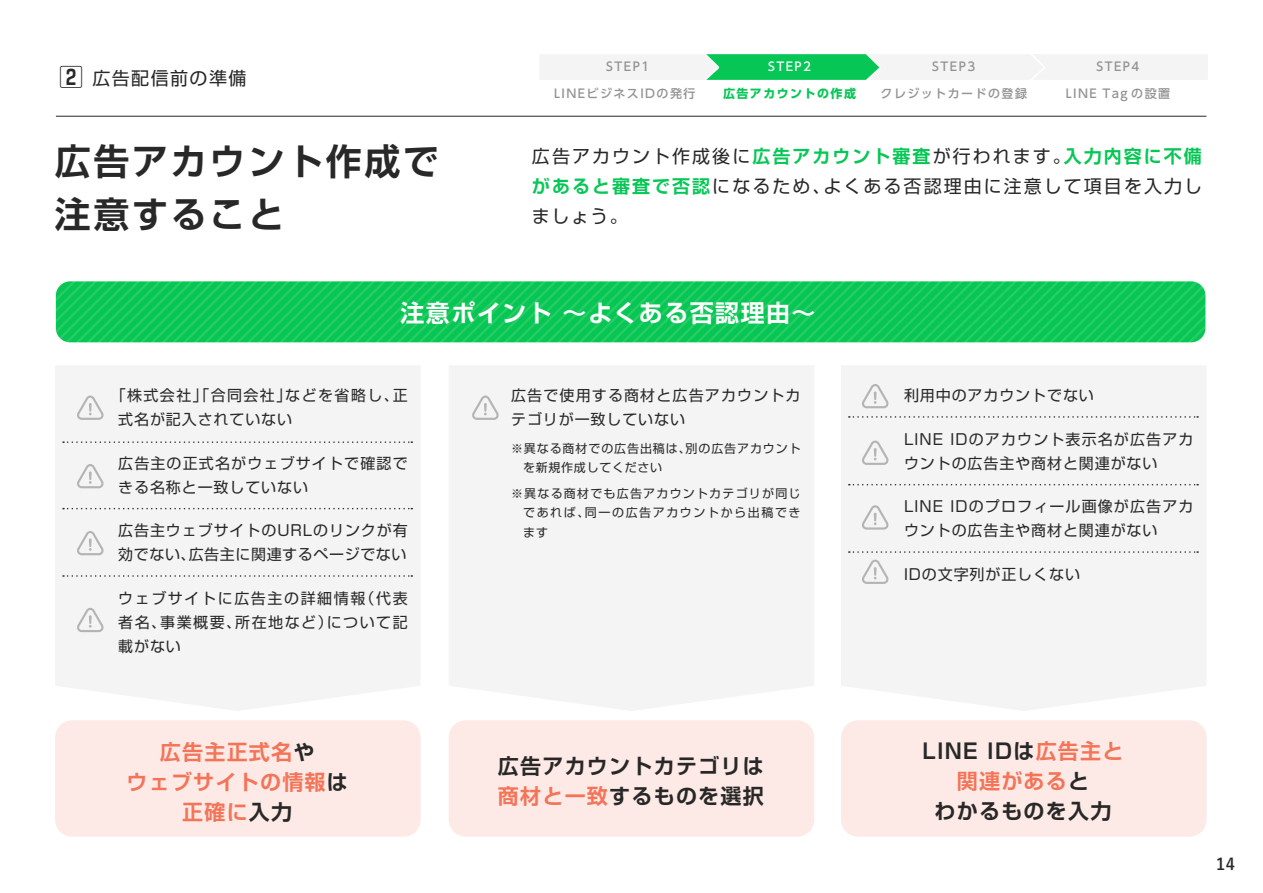
<style>
.page{position:relative;width:1263px;height:893px;background:#fff}
.page>*{position:absolute;margin:0;border:0;box-sizing:border-box;transform-origin:0 0}
.t1{font:700 36px/53.1px "Shin Go Pro De";letter-spacing:.075em;color:#282828}
.t2{font:700 24px "Shin Go Pro De";letter-spacing:.06em;color:#fff}
.t3{font:700 21px/30px "Shin Go Pro De";letter-spacing:.06em;color:#282828}
.t4{font:700 21px/30px "Shin Go Pro De";letter-spacing:.06em;color:#f47458;text-align:center}
.t5{font:18px/30px "Shin Go Pro";letter-spacing:.115em;color:#282828;text-align:justify}
.t6{font:18px "Shin Go Pro";letter-spacing:.08em;color:#282828}
.t7{font:700 16.2px "Yu Go";color:#282828}
.t8{font:15px/24px "Shin Go Pro";letter-spacing:.06em;color:#282828}
.t9{font:15px/24px "Shin Go Pro";letter-spacing:.095em;color:#282828}
.t10{font:500 12px "UD Shin Go Pro";letter-spacing:.12em;color:#939393}
.t11{font:12px/19.5px "Shin Go Pro";letter-spacing:.1em;color:#282828;text-align:justify}
.t12{font:12px/19.5px "Shin Go Pro";letter-spacing:.075em;color:#282828}
.t13{font:700 12px "UD Shin Go Pro";letter-spacing:.12em;color:#06c755}
.t14{font:500 12px "UD Shin Go Pro";letter-spacing:.12em;color:#fff}
.s1{font-family:"Shin Go Pro De";font-weight:700;font-size:24px}
.s2{font-family:"Shin Go Pro De";font-weight:700;color:#06c755}
.s3{color:#282828}
.s4{color:#f47458}
</style>
<div class="page">
<div style="left:55px;top:720px;width:366px;height:117px;background:#fdeae6;border-radius:17px"></div>
<div style="left:449px;top:720px;width:365px;height:117px;background:#fdeae6;border-radius:17px"></div>
<div style="left:841px;top:720px;width:365px;height:117px;background:#fdeae6;border-radius:17px"></div>
<div style="left:55px;top:366px;width:365px;height:345px;background:#f4f4f4"></div>
<div style="left:449px;top:366px;width:365px;height:345px;background:#f4f4f4"></div>
<div style="left:841px;top:366px;width:365px;height:345px;background:#f4f4f4"></div>
<svg style="left:63px;top:441px;width:349px;height:2px"></svg>
<svg style="left:63px;top:508px;width:349px;height:1px"></svg>
<svg style="left:63px;top:575px;width:349px;height:2px"></svg>
<svg style="left:849px;top:416px;width:349px;height:2px"></svg>
<svg style="left:849px;top:484px;width:349px;height:1px"></svg>
<svg style="left:849px;top:551px;width:349px;height:2px"></svg>
<hr style="left:56px;top:116px;width:1150px;height:1px;background:#282828">
<svg style="left:77px;top:396px;width:27px;height:24px"></svg>
<svg style="left:472px;top:396px;width:27px;height:24px"></svg>
<svg style="left:862px;top:384px;width:27px;height:24px"></svg>
<svg style="left:862px;top:441px;width:27px;height:24px"></svg>
<svg style="left:862px;top:505px;width:27px;height:25px"></svg>
<svg style="left:862px;top:560px;width:27px;height:24px"></svg>
<svg style="left:77px;top:464px;width:27px;height:24px"></svg>
<svg style="left:77px;top:531px;width:27px;height:24px"></svg>
<svg style="left:77px;top:608px;width:27px;height:24px"></svg>
<svg style="left:540px;top:54px;width:667px;height:26px"></svg>
<div style="left:54px;top:280px;width:1153px;height:64px;border:2px solid #fff;border-radius:15px"></div>
<svg style="left:55px;top:281px;width:1151px;height:62px;background:#14c95b"></svg>
<p class="t6" style="left:59px;top:63px;width:189px"><span class="s1">2</span> 広告配信前の準備</p>
<p class="t10" style="left:606px;top:57px;width:45px">STEP1</p>
<p class="t14" style="left:768px;top:57px;width:45px">STEP2</p>
<p class="t10" style="left:932px;top:57px;width:45px">STEP3</p>
<p class="t10" style="left:1096px;top:57px;width:45px">STEP4</p>
<p class="t10" style="left:554px;top:84px;width:143px">LINEビジネスIDの発行</p>
<p class="t13" style="left:723px;top:84px;width:134px">広告アカウントの作成</p>
<p class="t10" style="left:880px;top:84px;width:148px">クレジットカードの登録</p>
<p class="t10" style="left:1066px;top:84px;width:106px">LINE Tag の設置</p>
<h1 class="t1" style="left:55px;top:131px;width:386px">広告アカウント作成で注意すること</h1>
<p class="t5" style="left:532px;top:139px;width:672px">広告アカウント作成後に<span class="s2">広告アカウント審査</span>が行われます。<span class="s2">入力内容に不備があると審査で否認</span>になるため、よくある否認理由に注意して項目を入力しましょう。</p>
<h2 class="t2" style="left:400px;top:293px;width:417px">注意ポイント ～よくある否認理由～</h2>
<p class="t9" style="left:118px;top:382px;width:291px;text-indent:-8px">「株式会社」「合同会社」などを省略し、正式名が記入されていない</p>
<p class="t8" style="left:118px;top:449px;width:291px">広告主の正式名がウェブサイトで確認できる名称と一致していない</p>
<p class="t8" style="left:118px;top:517px;width:291px">広告主ウェブサイトのURLのリンクが有効でない、広告主に関連するページでない</p>
<p class="t8" style="left:118px;top:584px;width:291px;text-align:justify">ウェブサイトに広告主の詳細情報（代表者名、事業概要、所在地など）について記載がない</p>
<p class="t8" style="left:511px;top:382px;width:291px">広告で使用する商材と広告アカウントカテゴリが一致していない</p>
<p class="t12" style="left:523px;top:437px;width:279px;text-indent:-12px">※異なる商材での広告出稿は、別の広告アカウントを新規作成してください</p>
<p class="t11" style="left:523px;top:482px;width:279px;text-indent:-12px">※異なる商材でも広告アカウントカテゴリが同じであれば、同一の広告アカウントから出稿できます</p>
<p class="t8" style="left:904px;top:382px;width:191px">利用中のアカウントでない</p>
<p class="t8" style="left:904px;top:425px;width:291px">LINE IDのアカウント表示名が広告アカウントの広告主や商材と関連がない</p>
<p class="t8" style="left:904px;top:493px;width:291px">LINE IDのプロフィール画像が広告アカウントの広告主や商材と関連がない</p>
<p class="t8" style="left:904px;top:560px;width:178px">IDの文字列が正しくない</p>
<h3 class="t4" style="left:127px;top:735px;width:223px">広告主正式名<span class="s3">や<br></span>ウェブサイトの情報<span class="s3">は</span>正確に<span class="s3">入力</span></h3>
<h3 class="t3" style="left:498px;top:748px;width:267px">広告アカウントカテゴリは<span class="s4">商材と一致</span>するものを選択</h3>
<h3 class="t3" style="left:922px;top:734px;width:202px;text-align:center">LINE IDは<span class="s4">広告主と関連がある</span>と<br>わかるものを入力</h3>
<p class="t7" style="left:1216px;top:855px;width:21px">14</p>
</div>
